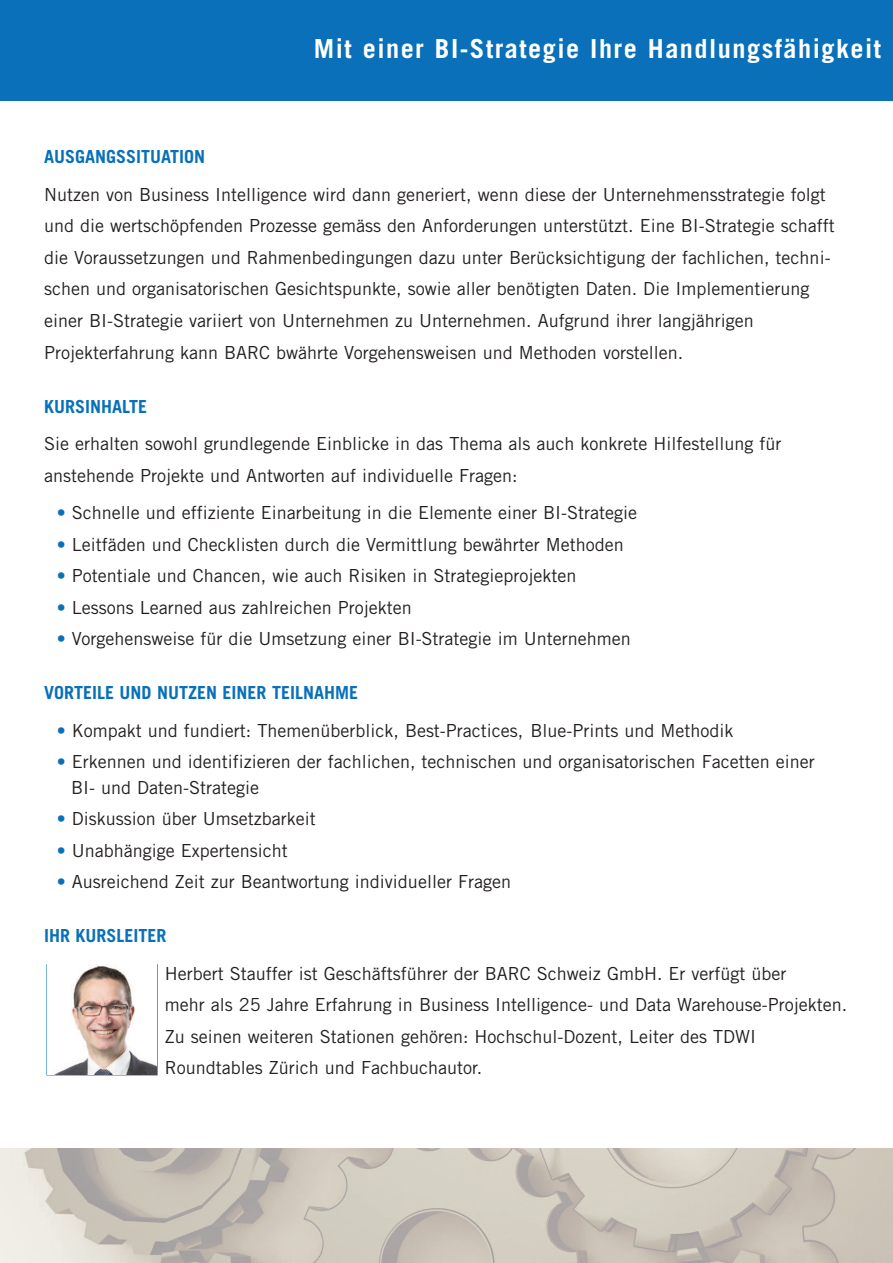
<style>
.page{position:relative;width:893px;height:1263px;background:#fff}
.page>*{position:absolute;margin:0;border:0;box-sizing:border-box;transform-origin:0 0}
.t1{font:700 26.25px "Trade Gothic";letter-spacing:.055em;color:#fff}
.t2{font:18px/31.5px "Trade Gothic";color:#231f20}
.t3{font:700 18px "Trade Gothic";color:#0970b9}
.s1{color:#0970b9}
</style>
<div class="page">
<div style="left:0;top:0;width:893px;height:101px;background:#0970b9"></div>
<img style="left:0;top:1148px;width:893px;height:115px">
<img style="left:53px;top:965px;width:104px;height:110px">
<h1 class="t1" style="left:314px;top:32px;width:569px">Mit einer BI-Strategie Ihre Handlungsfähigkeit</h1>
<p class="t3" style="left:44px;top:146px;width:163px">AUSGANGSSITUATION</p>
<p class="t2" style="left:44px;top:179px;width:792px">Nutzen von Business Intelligence wird dann generiert, wenn diese der Unternehmensstrategie folgt und die wertschöpfenden Prozesse gemäss den Anforderungen unterstützt. Eine BI-Strategie schafft die Voraussetzungen und Rahmenbedingungen dazu unter Berücksichtigung der fachlichen, techni&shy;schen und organisatorischen Gesichtspunkte, sowie aller benötigten Daten. Die Implementierung einer BI-Strategie variiert von Unternehmen zu Unternehmen. Aufgrund ihrer langjährigen Projekterfahrung kann BARC bwährte Vorgehensweisen und Methoden vorstellen.</p>
<p class="t3" style="left:44px;top:395px;width:105px">KURSINHALTE</p>
<p class="t2" style="left:44px;top:428px;width:739px">Sie erhalten sowohl grundlegende Einblicke in das Thema als auch konkrete Hilfestellung für anstehende Projekte und Antworten auf individuelle Fragen:</p>
<p class="t2" style="left:57px;top:497px;width:582px"><span class="s1">•</span> Schnelle und effiziente Einarbeitung in die Elemente einer BI-Strategie</p>
<p class="t2" style="left:57px;top:528px;width:568px"><span class="s1">•</span> Leitfäden und Checklisten durch die Vermittlung bewährter Methoden</p>
<p class="t2" style="left:57px;top:560px;width:521px"><span class="s1">•</span> Potentiale und Chancen, wie auch Risiken in Strategieprojekten</p>
<p class="t2" style="left:57px;top:591px;width:357px"><span class="s1">•</span> Lessons Learned aus zahlreichen Projekten</p>
<p class="t2" style="left:57px;top:623px;width:575px"><span class="s1">•</span> Vorgehensweise für die Umsetzung einer BI-Strategie im Unternehmen</p>
<p class="t3" style="left:44px;top:681px;width:315px">VORTEILE UND NUTZEN EINER TEILNAHME</p>
<p class="t2" style="left:57px;top:714px;width:678px"><span class="s1">•</span> Kompakt und fundiert: Themenüberblick, Best-Practices, Blue-Prints und Methodik</p>
<p class="t2" style="left:71px;top:749px;width:745px;line-height:25.5px;text-indent:-14px"><span class="s1">•</span> Erkennen und identifizieren der fachlichen, technischen und organisatorischen Facetten einer<br>BI- und Daten-Strategie</p>
<p class="t2" style="left:57px;top:803px;width:261px"><span class="s1">•</span> Diskussion über Umsetzbarkeit</p>
<p class="t2" style="left:57px;top:834px;width:233px"><span class="s1">•</span> Unabhängige Expertensicht</p>
<p class="t2" style="left:57px;top:866px;width:456px"><span class="s1">•</span> Ausreichend Zeit zur Beantwortung individueller Fragen</p>
<p class="t3" style="left:44px;top:924px;width:124px">IHR KURSLEITER</p>
<p class="t2" style="left:165px;top:957px;width:684px">Herbert Stauffer ist Geschäftsführer der BARC Schweiz GmbH. Er verfügt über<br>mehr als 25 Jahre Erfahrung in Business Intelligence- und Data Warehouse-Projekten.<br>Zu seinen weiteren Stationen gehören: Hochschul-Dozent, Leiter des TDWI Roundtables Zürich und Fachbuchautor.</p>
</div>
